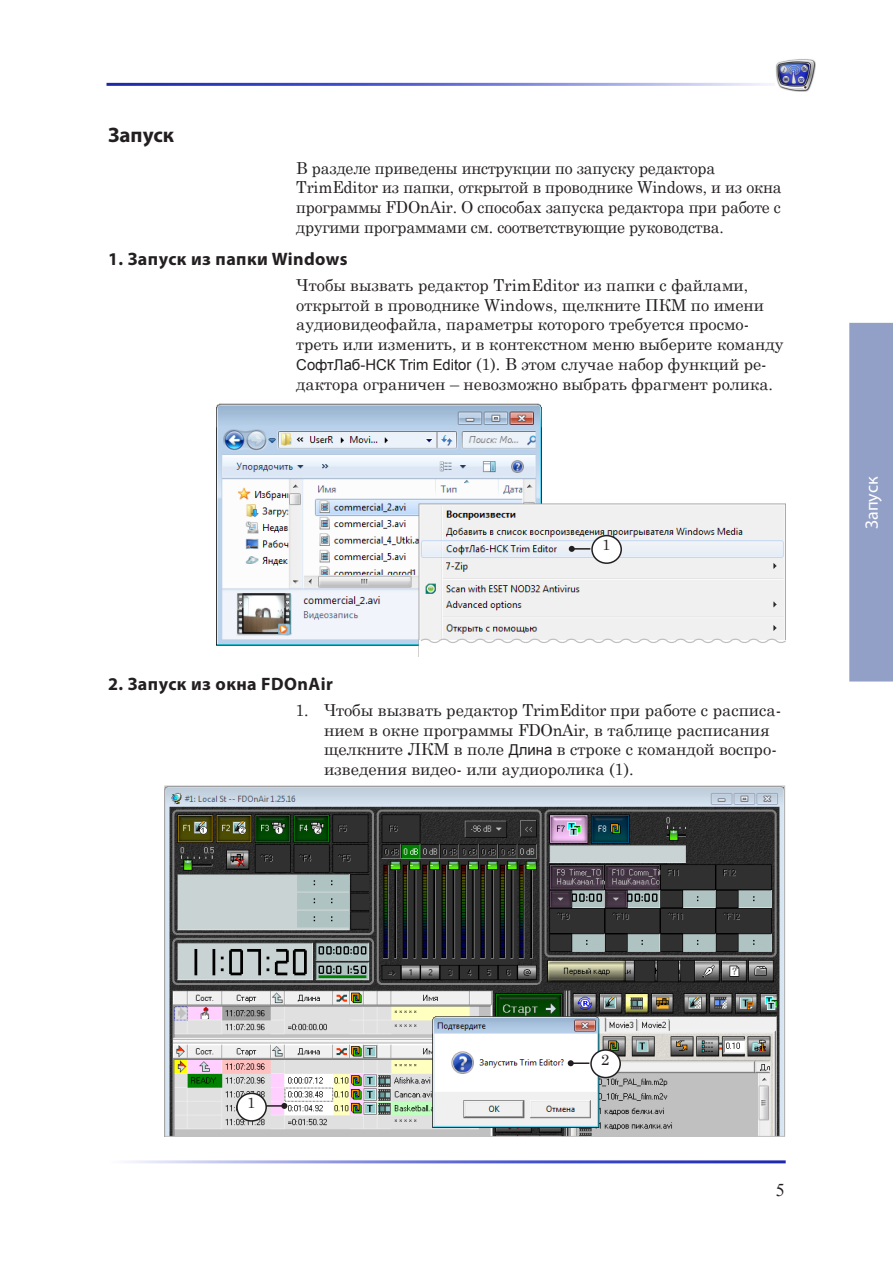
<style>
.page{position:relative;width:893px;height:1263px;background:#fff}
.page>*{position:absolute;margin:0;border:0;box-sizing:border-box;transform-origin:0 0}
.FD_Head_1{font:700 21px "Myriad Pro";color:#231f20}
.FD_Head_2{font:700 18px "Myriad Pro";letter-spacing:.025em;color:#231f20}
.t1{font:18px "Myriad Pro";color:#fff}
.t2{font:18px "Times New Roman";color:#231f20}
.FD_Body{font:16.5px/19.8px "Century Schoolbook";color:#231f20}
.FD_Body-2{font:16.5px/19.8px "Century Schoolbook";color:#231f20;scale:.96 1}
.FD_List{font:16.5px/19.8px "Century Schoolbook";color:#231f20}
.t3{font:15px "Century Schoolbook";color:#231f20}
.s1{font-family:"Arial";font-size:15px}
</style>
<div class="page">
<img style="left:217px;top:403px;width:568px;height:254px">
<svg style="left:569px;top:546px;width:21px;height:6px"></svg>
<div style="left:592px;top:536px;width:29px;height:27px;background:#fff;border-radius:50%"></div>
<div style="left:591px;top:535px;width:31px;height:29px;border:2px solid #231f20;border-radius:50%"></div>
<div style="left:419px;top:641px;width:367px;height:17px;background:#fff"></div>
<svg style="left:419px;top:637px;width:367px;height:6px"></svg>
<img style="left:167px;top:788px;width:616px;height:346px">
<svg style="left:267px;top:1103px;width:20px;height:6px"></svg>
<div style="left:237px;top:1093px;width:29px;height:28px;background:#fff;border-radius:50%"></div>
<div style="left:236px;top:1092px;width:31px;height:30px;border:2px solid #231f20;border-radius:50%"></div>
<svg style="left:568px;top:1060px;width:21px;height:6px"></svg>
<div style="left:591px;top:1050px;width:29px;height:27px;background:#fff;border-radius:50%"></div>
<div style="left:590px;top:1049px;width:31px;height:29px;border:2px solid #231f20;border-radius:50%"></div>
<img style="left:776px;top:59px;width:40px;height:32px">
<div style="left:849px;top:323px;width:44px;height:358px;background:#929fc6"></div>
<p class="FD_Head_1" style="left:108px;top:121px;width:67px">Запуск</p>
<p class="FD_Body-2" style="left:296px;top:156px;width:507px">В разделе приведены инструкции по запуску редактора TrimEditor из папки, открытой в проводнике Windows, и из окна программы FDOnAir. О способах запуска редактора при работе с другими программами см. соответствующие руководства.</p>
<p class="FD_Head_2" style="left:108px;top:247px;width:241px">1. Запуск из папки Windows</p>
<p class="FD_Body" style="left:296px;top:274px;width:489px">Чтобы вызвать редактор TrimEditor из папки с файлами, открытой в проводнике Windows, щелкните ПКМ по имени аудиовидеофайла, параметры которого требуется просмо&shy;треть или изменить, и в контекстном меню выберите команду <span class="s1">СофтЛаб-НСК Trim Editor</span> (1). В этом случае набор функций ре&shy;дактора ограничен – невозможно выбрать фрагмент ролика.</p>
<p class="t3" style="left:602px;top:532px;width:10px">1</p>
<p class="FD_Head_2" style="left:108px;top:672px;width:226px">2. Запуск из окна FDOnAir</p>
<p class="FD_List" style="left:324px;top:698px;width:459px;text-indent:-28px">1. Чтобы вызвать редактор TrimEditor при работе с расписа&shy;нием в окне программы FDOnAir, в таблице расписания щелкните ЛКМ в поле <span class="s1">Длина</span> в строке с командой воспро&shy;изведения видео- или аудиоролика (1).</p>
<p class="t1" style="left:861px;top:529px;width:54px;rotate:-90deg">Запуск</p>
<p class="t3" style="left:247px;top:1090px;width:10px">1</p>
<p class="t3" style="left:601px;top:1047px;width:10px">2</p>
<p class="t2" style="left:776px;top:1177px;width:10px">5</p>
</div>
